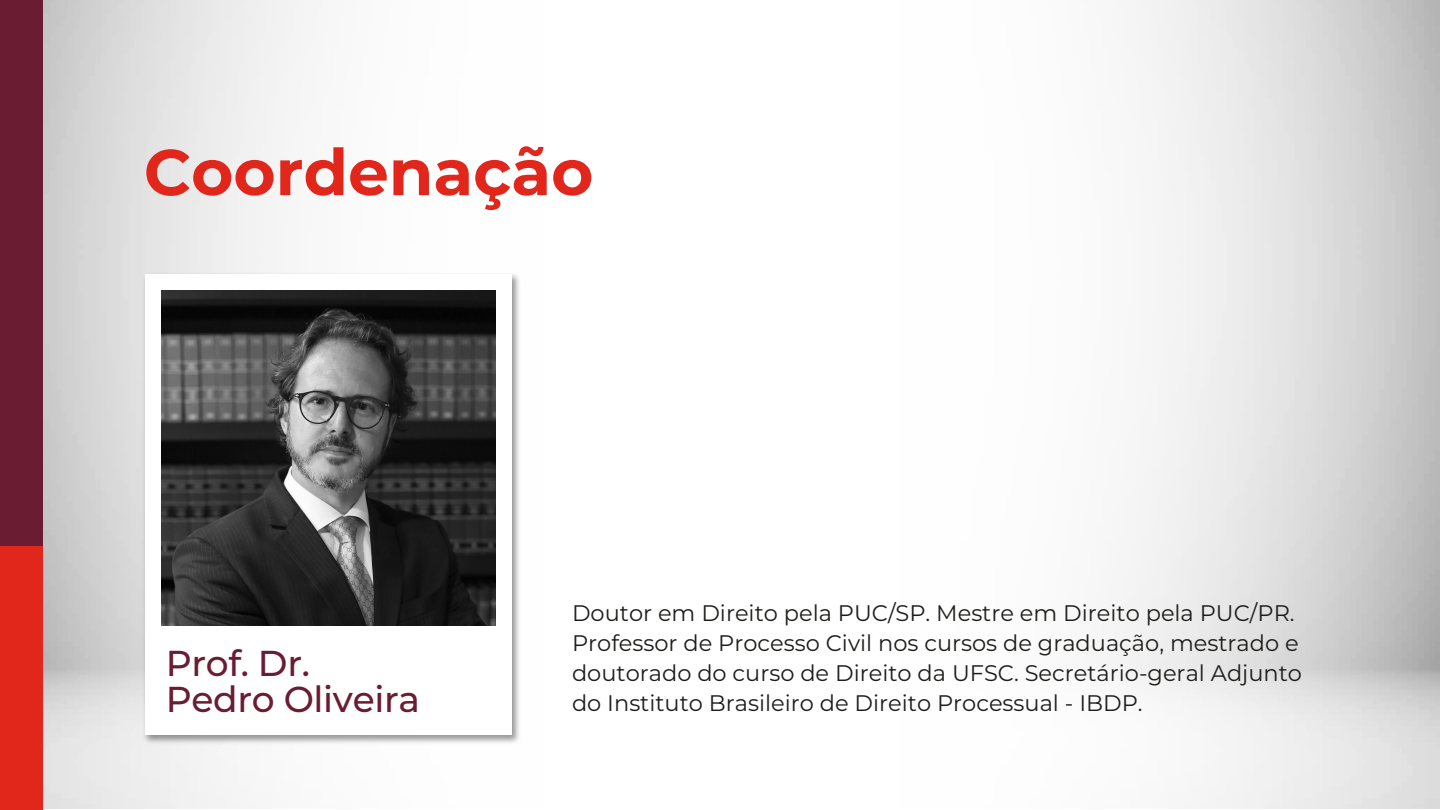
<style>
.page{position:relative;width:1440px;height:810px;background:#fff}
.page>*{position:absolute;margin:0;border:0;box-sizing:border-box;transform-origin:0 0}
.t1{font:700 64.5px "Montserrat";color:#e1261c}
.t2{font:500 36px/36px "Montserrat";letter-spacing:-.01em;color:#6a1c32}
.t3{font:22.5px/30px "Montserrat";color:#1d1d1b}
</style>
<div class="page">
<div style="left:0;top:0;width:43px;height:810px;background:#6a1c32"></div>
<div style="left:0;top:547px;width:43px;height:263px;background:#e1261c"></div>
<img style="left:140px;top:269px;width:381px;height:479px">
<div style="left:145px;top:274px;width:367px;height:461px;background:#fff"></div>
<img style="left:161px;top:291px;width:335px;height:334px">
<h1 class="t1" style="left:144px;top:129px;width:451px">Coordenação</h1>
<h2 class="t2" style="left:166px;top:644px;width:256px">Prof. Dr.<br>Pedro Oliveira</h2>
<p class="t3" style="left:572px;top:598px;width:731px">Doutor em Direito pela PUC/SP. Mestre em Direito pela PUC/PR.<br>Professor de Processo Civil nos cursos de graduação, mestrado e doutorado do curso de Direito da UFSC. Secretário-geral Adjunto do Instituto Brasileiro de Direito Processual - IBDP.</p>
</div>
